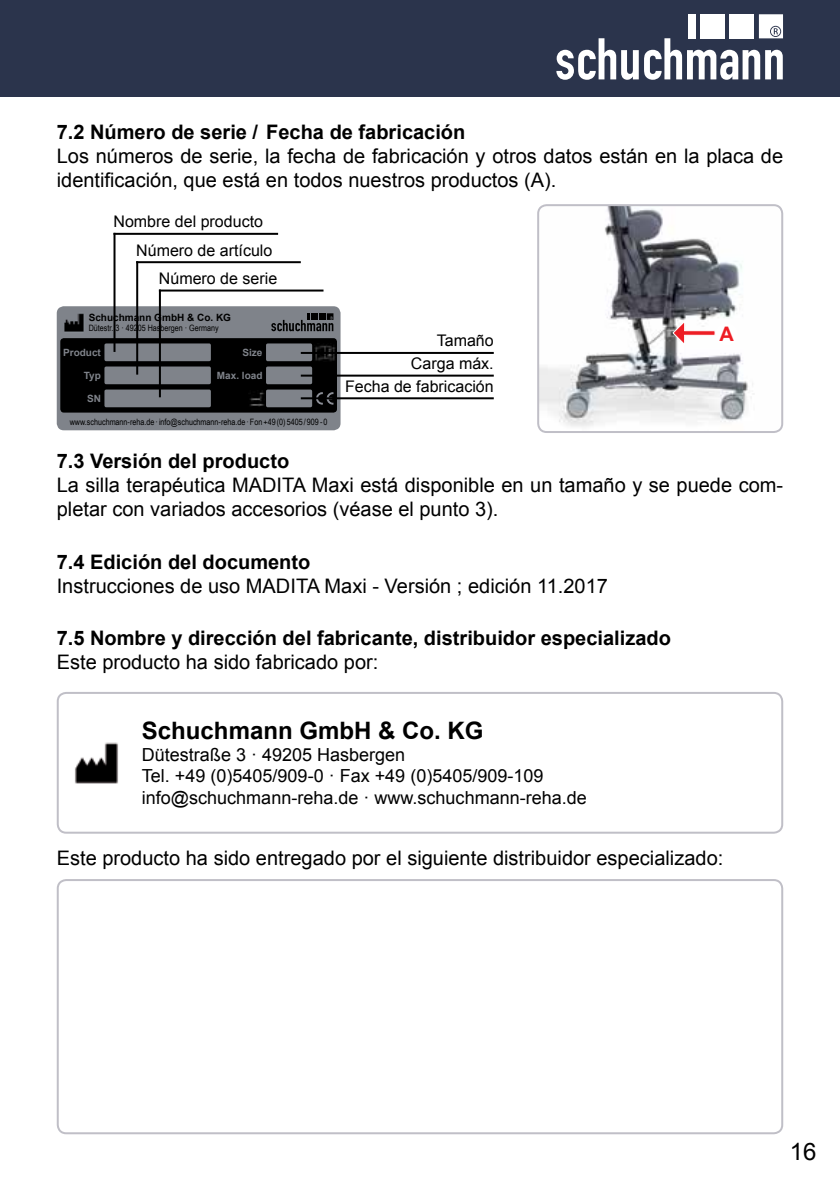
<style>
.page{position:relative;width:840px;height:1191px;background:#fff}
.page>*{position:absolute;margin:0;border:0;box-sizing:border-box;transform-origin:0 0}
.t1{font:700 24px "Arial";color:#000}
.t2{font:24px "Arial";color:#000}
.t3{font:20px/24px "Arial";color:#000}
.t4{font:700 20px "Arial";color:#000}
.t5{font:700 20px "Arial";color:#ed1d24}
.t6{font:18px/21.6px "Arial";color:#000}
.t7{font:16px/22.6px "Arial";color:#000;text-align:right}
.t8{font:700 10px "Arial";color:#7f838a}
.t9{font:700 10px "Arial";color:#000}
.t10{font:8.8px "Arial Narrow";color:#000}
</style>
<div class="page">
<div style="left:0;top:0;width:839px;height:96px;background:#2b344c"></div>
<svg style="left:556px;top:14px;width:226px;height:66px"></svg>
<div style="left:57px;top:879px;width:725px;height:255px;border:2px solid #c0bfc7;border-radius:9px"></div>
<div style="left:57px;top:306px;width:283px;height:124px;background:#7f838a;border-radius:7px"></div>
<div style="left:60px;top:338px;width:277px;height:74px;background:#000;border-radius:4px"></div>
<div style="left:104px;top:366px;width:107px;height:18px;background:#7f838a;border-radius:2px"></div>
<div style="left:104px;top:343px;width:107px;height:18px;background:#7f838a;border-radius:2px"></div>
<div style="left:104px;top:389px;width:107px;height:18px;background:#7f838a;border-radius:2px"></div>
<div style="left:266px;top:366px;width:46px;height:18px;background:#7f838a;border-radius:2px"></div>
<svg style="left:316px;top:392px;width:17px;height:13px"></svg>
<img style="left:64px;top:313px;width:20px;height:19px">
<svg style="left:271px;top:313px;width:62px;height:18px"></svg>
<div style="left:266px;top:343px;width:46px;height:18px;background:#7f838a;border-radius:2px"></div>
<img style="left:315px;top:345px;width:20px;height:16px">
<div style="left:266px;top:389px;width:46px;height:18px;background:#7f838a;border-radius:2px"></div>
<img style="left:250px;top:391px;width:14px;height:15px">
<hr style="left:300px;top:352px;width:193px;height:2px;background:#000">
<hr style="left:300px;top:374px;width:193px;height:2px;background:#000">
<hr style="left:300px;top:397px;width:193px;height:2px;background:#000">
<hr style="left:136px;top:261px;width:164px;height:2px;background:#000">
<hr style="left:136px;top:261px;width:2px;height:113px;background:#000">
<hr style="left:113px;top:233px;width:2px;height:119px;background:#000">
<hr style="left:113px;top:233px;width:165px;height:2px;background:#000">
<hr style="left:159px;top:289px;width:164px;height:2px;background:#000">
<hr style="left:159px;top:289px;width:2px;height:108px;background:#000">
<div style="left:57px;top:692px;width:725px;height:141px;border:2px solid #c0bfc7;border-radius:9px"></div>
<img style="left:75px;top:742px;width:43px;height:42px">
<img style="left:540px;top:205px;width:241px;height:227px">
<div style="left:537px;top:204px;width:245px;height:229px;border:2px solid #c0bfc7;border-radius:9px"></div>
<div style="left:715px;top:323px;width:22px;height:23px;background:#fff;border-radius:50%"></div>
<svg style="left:672px;top:320px;width:43px;height:25px"></svg>
<p class="t4" style="left:57px;top:119px;width:410px">7.2 Número de serie / Fecha de fabricación</p>
<p class="t3" style="left:57px;top:144px;width:727px">Los números de serie, la fecha de fabricación y otros datos están en la placa de identificación, que está en todos nuestros productos (A).</p>
<p class="t7" style="left:113px;top:210px;width:151px">Nombre del producto</p>
<p class="t7" style="left:136px;top:239px;width:138px">Número de artículo</p>
<p class="t7" style="left:159px;top:267px;width:120px">Número de serie</p>
<p class="t9" style="left:89px;top:310px;width:144px">Schuchmann GmbH &amp; Co. KG</p>
<p class="t10" style="left:89px;top:321px;width:131px">Dütestr. 3 · 49205 Hasbergen · Germany</p>
<p class="t8" style="left:63px;top:346px;width:39px">Product</p>
<p class="t8" style="left:87px;top:392px;width:15px">SN</p>
<p class="t8" style="left:84px;top:369px;width:19px">Typ</p>
<p class="t8" style="left:242px;top:346px;width:22px">Size</p>
<p class="t8" style="left:217px;top:369px;width:47px">Max. load</p>
<p class="t10" style="left:70px;top:415px;width:259px">www.schuchmann-reha.de · info@schuchmann-reha.de · Fon +49 (0) 5405 / 909 - 0</p>
<p class="t7" style="left:345px;top:329px;width:150px">Tamaño<br>Carga máx.<br>Fecha de fabricación</p>
<p class="t5" style="left:719px;top:321px;width:16px">A</p>
<p class="t4" style="left:57px;top:448px;width:234px">7.3 Versión del producto</p>
<p class="t3" style="left:57px;top:473px;width:727px">La silla terapéutica MADITA Maxi está disponible en un tamaño y se puede com&shy;pletar con variados accesorios (véase el punto 3).</p>
<p class="t4" style="left:57px;top:548px;width:255px">7.4 Edición del documento</p>
<p class="t3" style="left:57px;top:574px;width:552px">Instrucciones de uso MADITA Maxi - Versión ; edición 11.2017</p>
<p class="t4" style="left:57px;top:624px;width:615px">7.5 Nombre y dirección del fabricante, distribuidor especializado</p>
<p class="t3" style="left:57px;top:650px;width:323px">Este producto ha sido fabricado por:</p>
<p class="t1" style="left:142px;top:714px;width:343px">Schuchmann GmbH &amp; Co. KG</p>
<p class="t6" style="left:142px;top:744px;width:446px">Dütestraße 3 · 49205 Hasbergen<br>Tel. +49 (0)5405/909-0 · Fax +49 (0)5405/909-109 info@schuchmann-reha.de · www.schuchmann-reha.de</p>
<p class="t3" style="left:57px;top:846px;width:667px">Este producto ha sido entregado por el siguiente distribuidor especializado:</p>
<p class="t2" style="left:789px;top:1135px;width:28px">16</p>
</div>
